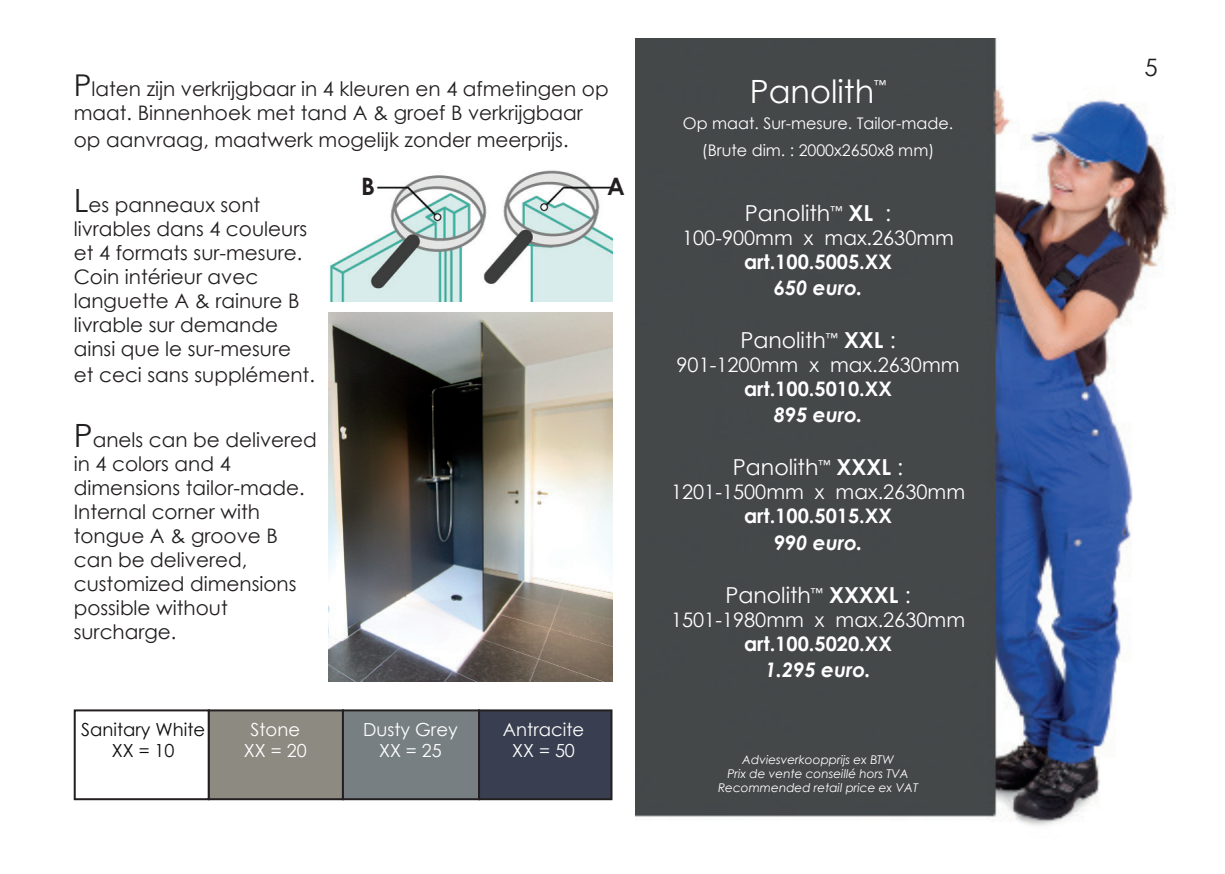
<style>
.page{position:relative;width:1225px;height:874px;background:#fff}
.page>*{position:absolute;margin:0;border:0;box-sizing:border-box;transform-origin:0 0}
.t1{font:32px "Century Gothic";color:#fff}
.t2{font:700 24px "Century Gothic";color:#231f20}
.t3{font:24px "Century Gothic";color:#231f20}
.t4{font:22px "Century Gothic";color:#fff}
.t5{font:20px/24px "Century Gothic";color:#231f20}
.t6{font:20px "Century Gothic";color:#fff}
.t7{font:700 20px "Century Gothic";color:#fff}
.t8{font:italic 700 20px "Century Gothic";color:#fff}
.t9{font:18px/21.6px "Century Gothic";color:#fff;text-align:center}
.t10{font:18px/21.6px "Century Gothic";color:#0b0c0b;text-align:center}
.t11{font:16px/26.4px "Century Gothic";color:#fff;text-align:center}
.t12{font:italic 12px/14.4px "Century Gothic";color:#fff;text-align:center}
.t13{font:12px "Century Gothic";color:#fff}
.s1{font-size:30px}
.s2{font-size:32px}
.s3{font-weight:700}
</style>
<div class="page">
<img style="left:329px;top:170px;width:283px;height:131px">
<img style="left:635px;top:39px;width:534px;height:787px">
<div style="left:74px;top:709px;width:136px;height:90px;border:2px solid #231f20"></div>
<div style="left:209px;top:710px;width:134px;height:88px;background:#8c8a81"></div>
<div style="left:208px;top:709px;width:136px;height:90px;border:2px solid #231f20"></div>
<div style="left:343px;top:710px;width:136px;height:88px;background:#777f82"></div>
<div style="left:342px;top:709px;width:138px;height:90px;border:2px solid #231f20"></div>
<div style="left:479px;top:710px;width:132px;height:88px;background:#393f50"></div>
<div style="left:478px;top:709px;width:134px;height:90px;border:2px solid #231f20"></div>
<svg style="left:76px;top:714px;width:133px;height:50px"></svg>
<img style="left:329px;top:312px;width:283px;height:369px">
<p class="t5" style="left:74px;top:77px;width:536px"><span class="s1">P</span>laten zijn verkrijgbaar in 4 kleuren en 4 afmetingen op maat. Binnenhoek met tand A &amp; groef B verkrijgbaar</p>
<p class="t5" style="left:74px;top:127px;width:496px">op aanvraag, maatwerk mogelijk zonder meerprijs.</p>
<p class="t5" style="left:74px;top:192px;width:235px"><span class="s2">L</span>es panneaux sont livrables dans 4 couleurs et 4 formats sur-mesure.<br>Coin intérieur avec languette A &amp; rainure B livrable sur demande ainsi que le sur-mesure</p>
<p class="t5" style="left:74px;top:362px;width:243px">et ceci sans supplément.</p>
<p class="t5" style="left:74px;top:427px;width:245px"><span class="s2">P</span>anels can be delivered in 4 colors and 4 dimensions tailor-made.<br>Internal corner with tongue A &amp; groove B can be delivered, customized dimensions possible without surcharge.</p>
<p class="t2" style="left:361px;top:168px;width:15px">B</p>
<p class="t2" style="left:607px;top:168px;width:19px">A</p>
<p class="t10" style="left:81px;top:717px;width:125px">Sanitary White<br>XX = 10</p>
<p class="t9" style="left:244px;top:717px;width:64px">Stone<br>XX = 20</p>
<p class="t9" style="left:363px;top:717px;width:96px">Dusty Grey<br>XX = 25</p>
<p class="t9" style="left:503px;top:717px;width:83px">Antracite<br>XX = 50</p>
<h1 class="t1" style="left:750px;top:69px;width:126px">Panolith</h1>
<p class="t13" style="left:874px;top:76px;width:13px">™</p>
<p class="t11" style="left:683px;top:110px;width:272px">Op maat. Sur-mesure. Tailor-made. (Brute dim. : 2000x2650x8 mm)</p>
<p class="t4" style="left:745px;top:197px;width:148px">Panolith<sup>™</sup> <span class="s3">XL</span> :</p>
<p class="t6" style="left:682px;top:223px;width:273px">100-900mm x max.2630mm</p>
<p class="t7" style="left:744px;top:246px;width:149px">art.100.5005.XX</p>
<p class="t8" style="left:773px;top:272px;width:90px">650 euro.</p>
<p class="t4" style="left:740px;top:324px;width:157px">Panolith<sup>™</sup> <span class="s3">XXL</span> :</p>
<p class="t6" style="left:676px;top:350px;width:284px">901-1200mm x max.2630mm</p>
<p class="t7" style="left:744px;top:373px;width:149px">art.100.5010.XX</p>
<p class="t8" style="left:773px;top:400px;width:90px">895 euro.</p>
<p class="t4" style="left:733px;top:452px;width:172px">Panolith<sup>™</sup> <span class="s3">XXXL</span> :</p>
<p class="t6" style="left:671px;top:478px;width:295px">1201-1500mm x max.2630mm</p>
<p class="t7" style="left:744px;top:500px;width:149px">art.100.5015.XX</p>
<p class="t8" style="left:773px;top:527px;width:90px">990 euro.</p>
<p class="t4" style="left:725px;top:579px;width:187px">Panolith<sup>™</sup> <span class="s3">XXXXL</span> :</p>
<p class="t6" style="left:671px;top:605px;width:295px">1501-1980mm x max.2630mm</p>
<p class="t7" style="left:744px;top:628px;width:149px">art.100.5020.XX</p>
<p class="t8" style="left:765px;top:654px;width:107px">1.295 euro.</p>
<p class="t12" style="left:718px;top:751px;width:202px">Adviesverkoopprijs ex BTW<br>Prix de vente conseillé hors TVA<br>Recommended retail price ex VAT</p>
<p class="t3" style="left:1144px;top:51px;width:15px">5</p>
</div>
